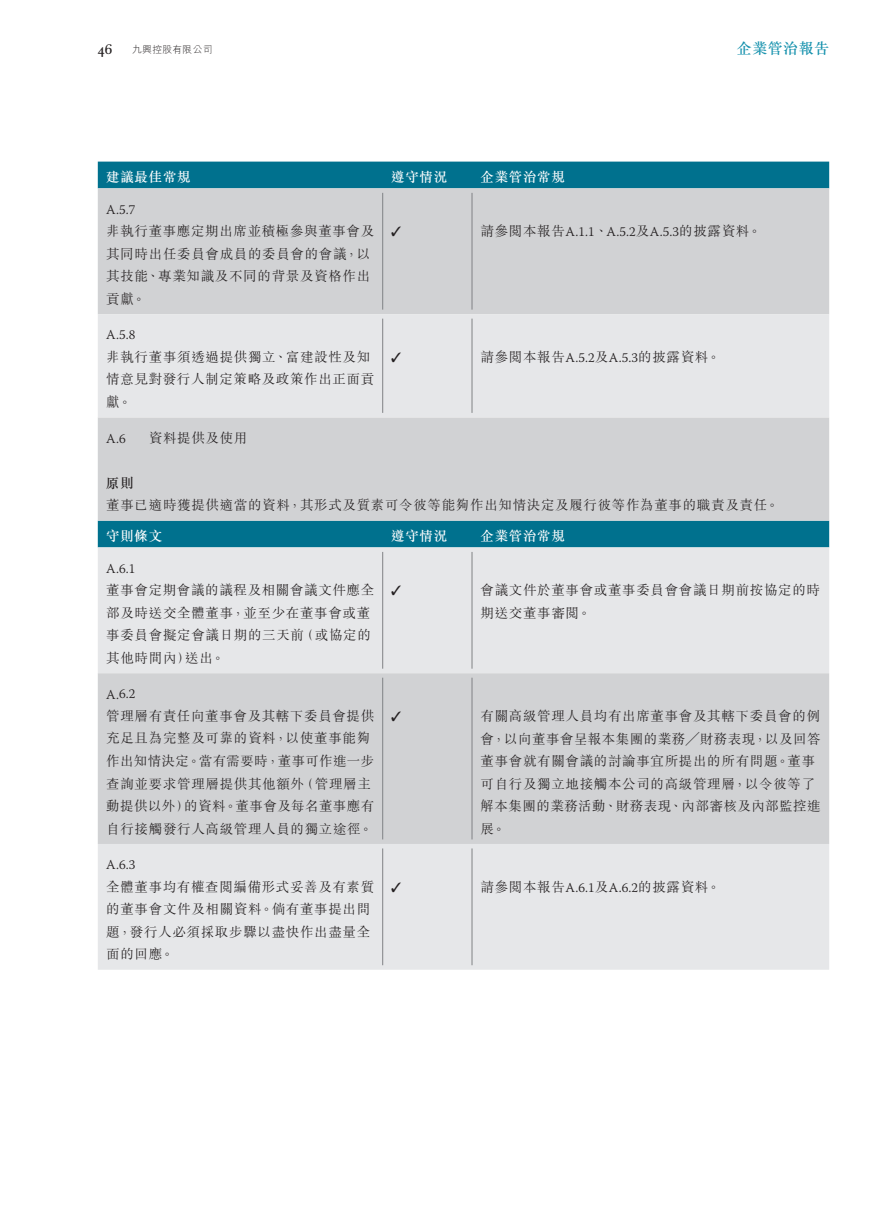
<style>
.page{position:relative;width:893px;height:1212px;background:#fff}
.page>*{position:absolute;margin:0;border:0;box-sizing:border-box;transform-origin:0 0}
.t1{font:500 15px "M Sung HK";letter-spacing:.03em;color:#1591ad}
.t2{font:15px "Plantagenet Cherokee";color:#231f20}
.Body_Text{font:300 13.5px/22.5px "M Sung HK";letter-spacing:.05em;color:#231f20}
.Body_Text-2{font:300 13.5px "Warnock Pro";color:#231f20}
.Body_Text-3{font:500 13.5px "M Sung HK";letter-spacing:.05em;color:#fff}
.Body_Text-4{font:500 13.5px "M Sung HK";color:#231f20}
.t3{font:300 9.75px "M Hei HK";letter-spacing:.035em;color:#231f20}
.s1{font-family:"M Sung HK"}
.s2{font-family:"Warnock Pro"}
</style>
<div class="page">
<div style="left:98px;top:162px;width:731px;height:26px;background:#00718e"></div>
<div style="left:98px;top:188px;width:731px;height:126px;background:#d1d2d4"></div>
<svg style="left:98px;top:314px;width:731px;height:656px;background:#d4d9dc"></svg>
<hr style="left:382px;top:193px;width:1px;height:117px;background:#808285">
<hr style="left:472px;top:193px;width:1px;height:117px;background:#808285">
<hr style="left:382px;top:319px;width:1px;height:94px;background:#808285">
<hr style="left:472px;top:319px;width:1px;height:94px;background:#808285">
<hr style="left:382px;top:552px;width:1px;height:117px;background:#808285">
<hr style="left:472px;top:552px;width:1px;height:117px;background:#808285">
<hr style="left:382px;top:678px;width:1px;height:161px;background:#808285">
<hr style="left:472px;top:678px;width:1px;height:161px;background:#808285">
<hr style="left:382px;top:848px;width:1px;height:117px;background:#808285">
<hr style="left:472px;top:848px;width:1px;height:117px;background:#808285">
<svg style="left:392px;top:227px;width:9px;height:9px"></svg>
<svg style="left:392px;top:352px;width:9px;height:10px"></svg>
<svg style="left:392px;top:586px;width:9px;height:9px"></svg>
<svg style="left:392px;top:711px;width:9px;height:10px"></svg>
<svg style="left:392px;top:882px;width:9px;height:10px"></svg>
<p class="t2" style="left:98px;top:40px;width:16px">46</p>
<p class="t3" style="left:132px;top:45px;width:82px">九興控股有限公司</p>
<p class="t1" style="left:737px;top:38px;width:94px">企業管治報告</p>
<p class="Body_Text-3" style="left:106px;top:168px;width:86px">建議最佳常規</p>
<p class="Body_Text-3" style="left:391px;top:168px;width:58px">遵守情況</p>
<p class="Body_Text-3" style="left:480px;top:168px;width:86px">企業管治常規</p>
<p class="Body_Text-2" style="left:106px;top:201px;width:31px">A.5.7</p>
<p class="Body_Text" style="left:106px;top:219px;width:269px">非執行董事應定期出席並積極參與董事會及其同時出任委員會成員的委員會的會議，以其技能、專業知識及不同的背景及資格作出貢獻。</p>
<p class="Body_Text-2" style="left:480px;top:224px;width:282px"><span class="s1">請參閱本報告</span>A.1.1<span class="s1">、</span>A.5.2<span class="s1">及</span>A.5.3<span class="s1">的披露資料。</span></p>
<p class="Body_Text-2" style="left:106px;top:327px;width:31px">A.5.8</p>
<p class="Body_Text" style="left:106px;top:345px;width:269px">非執行董事須透過提供獨立、富建設性及知情意見對發行人制定策略及政策作出正面貢獻。</p>
<p class="Body_Text" style="left:480px;top:345px;width:241px">請參閱本報告<span class="s2">A.5.2</span>及<span class="s2">A.5.3</span>的披露資料。</p>
<p class="Body_Text-2" style="left:106px;top:430px;width:21px">A.6</p>
<p class="Body_Text" style="left:149px;top:426px;width:100px">資料提供及使用</p>
<p class="Body_Text-4" style="left:106px;top:473px;width:29px">原則</p>
<p class="Body_Text" style="left:106px;top:493px;width:674px">董事已適時獲提供適當的資料，其形式及質素可令彼等能夠作出知情決定及履行彼等作為董事的職責及責任。</p>
<p class="Body_Text-3" style="left:106px;top:527px;width:58px">守則條文</p>
<p class="Body_Text-3" style="left:391px;top:527px;width:58px">遵守情況</p>
<p class="Body_Text-3" style="left:480px;top:527px;width:86px">企業管治常規</p>
<p class="Body_Text-2" style="left:106px;top:560px;width:31px">A.6.1</p>
<p class="Body_Text" style="left:106px;top:578px;width:269px">董事會定期會議的議程及相關會議文件應全部及時送交全體董事，並至少在董事會或董事委員會擬定會議日期的三天前（或協定的其他時間內）送出。</p>
<p class="Body_Text" style="left:480px;top:578px;width:341px">會議文件於董事會或董事委員會會議日期前按協定的時期送交董事審閱。</p>
<p class="Body_Text-2" style="left:106px;top:686px;width:31px">A.6.2</p>
<p class="Body_Text" style="left:106px;top:704px;width:269px">管理層有責任向董事會及其轄下委員會提供充足且為完整及可靠的資料，以使董事能夠作出知情決定。當有需要時，董事可作進一步查詢並要求管理層提供其他額外（管理層主動提供以外）的資料。董事會及每名董事應有自行接觸發行人高級管理人員的獨立途徑。</p>
<p class="Body_Text" style="left:480px;top:704px;width:342px">有關高級管理人員均有出席董事會及其轄下委員會的例會，以向董事會呈報本集團的業務╱財務表現，以及回答董事會就有關會議的討論事宜所提出的所有問題。董事可自行及獨立地接觸本公司的高級管理層，以令彼等了解本集團的業務活動、財務表現、內部審核及內部監控進展。</p>
<p class="Body_Text-2" style="left:106px;top:857px;width:31px">A.6.3</p>
<p class="Body_Text" style="left:106px;top:875px;width:269px">全體董事均有權查閱編備形式妥善及有素質的董事會文件及相關資料。倘有董事提出問題，發行人必須採取步驟以盡快作出盡量全面的回應。</p>
<p class="Body_Text" style="left:480px;top:875px;width:241px">請參閱本報告<span class="s2">A.6.1</span>及<span class="s2">A.6.2</span>的披露資料。</p>
</div>
